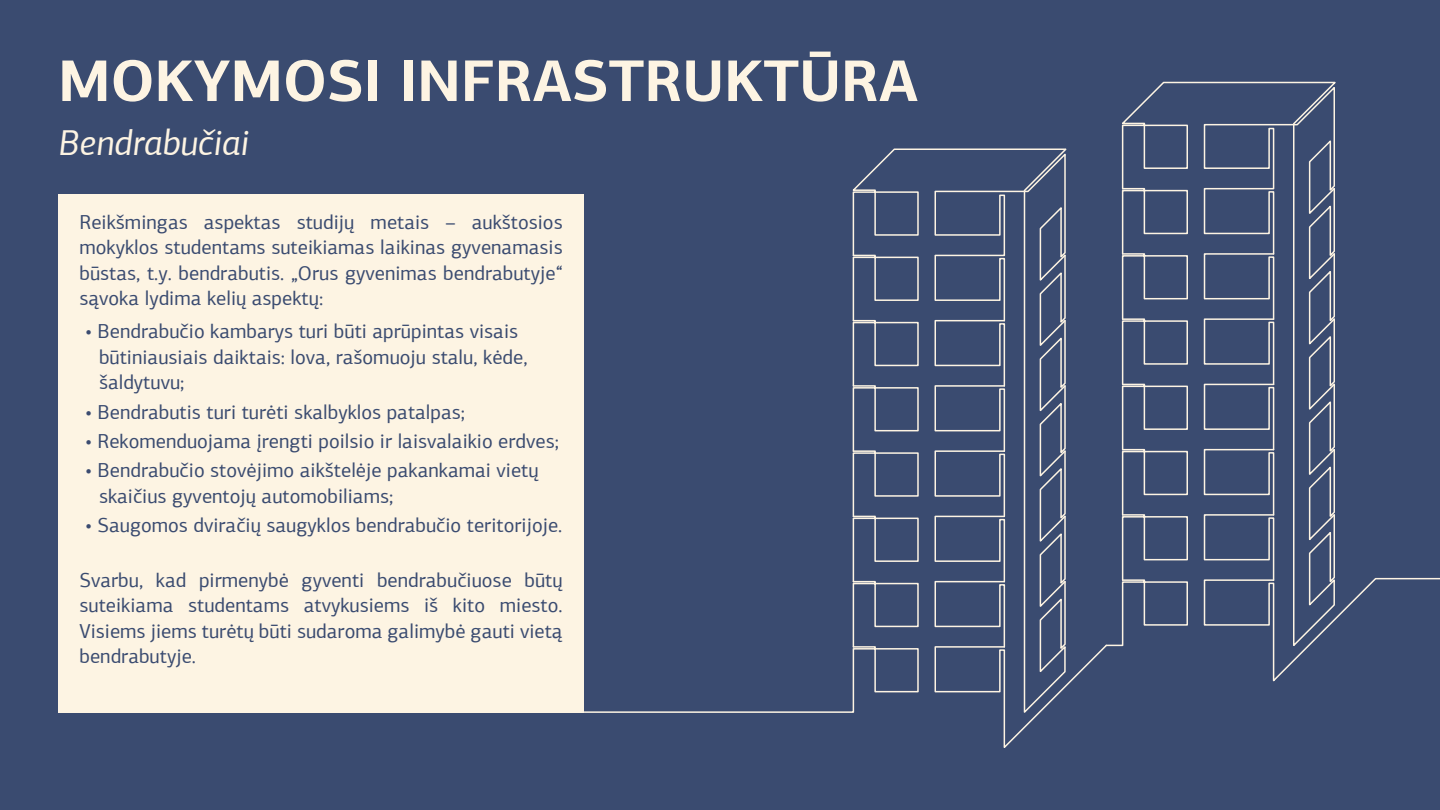
<style>
.page{position:relative;width:1440px;height:810px;background:#3a4b70}
.page>*{position:absolute;margin:0;border:0;box-sizing:border-box;transform-origin:0 0}
.t1{font:700 58.88px "PF Agora Sans Pro";color:#fdf4e3}
.t2{font:italic 36px "PF Agora Sans Pro";color:#fdf4e3}
.t3{font:20.25px/25.5px "PF Agora Sans Pro";color:#3a4b70;text-align:justify}
</style>
<div class="page">
<div style="left:58px;top:194px;width:526px;height:519px;background:#fdf4e3"></div>
<svg style="left:852px;top:148px;width:215px;height:106px"></svg>
<svg style="left:584px;top:254px;width:335px;height:459px"></svg>
<svg style="left:1121px;top:81px;width:215px;height:70px"></svg>
<svg style="left:934px;top:151px;width:254px;height:597px"></svg>
<svg style="left:1203px;top:84px;width:237px;height:598px"></svg>
<h1 class="t1" style="left:58px;top:44px;width:861px">MOKYMOSI INFRASTRUKTŪRA</h1>
<h2 class="t2" style="left:58px;top:121px;width:192px">Bendrabučiai</h2>
<p class="t3" style="left:80px;top:209px;width:485px">Reikšmingas aspektas studijų metais – aukštosios mokyklos studentams suteikiamas laikinas gyvenamasis būstas, t.y. bendrabutis. „Orus gyvenimas bendrabutyje“ sąvoka lydima kelių aspektų:</p>
<p class="t3" style="left:99px;top:319px;width:430px;text-align:left;text-indent:-14px">• Bendrabučio kambarys turi būti aprūpintas visais būtiniausiais daiktais: lova, rašomuoju stalu, kėde, šaldytuvu;</p>
<p class="t3" style="left:85px;top:399px;width:381px">• Bendrabutis turi turėti skalbyklos patalpas;</p>
<p class="t3" style="left:85px;top:428px;width:475px">• Rekomenduojama įrengti poilsio ir laisvalaikio erdves;</p>
<p class="t3" style="left:99px;top:457px;width:441px;text-indent:-14px">• Bendrabučio stovėjimo aikštelėje pakankamai vietų skaičius gyventojų automobiliams;</p>
<p class="t3" style="left:85px;top:512px;width:479px">• Saugomos dviračių saugyklos bendrabučio teritorijoje.</p>
<p class="t3" style="left:80px;top:567px;width:485px">Svarbu, kad pirmenybė gyventi bendrabučiuose būtų suteikiama studentams atvykusiems iš kito miesto.<br>Visiems jiems turėtų būti sudaroma galimybė gauti vietą bendrabutyje.</p>
</div>
